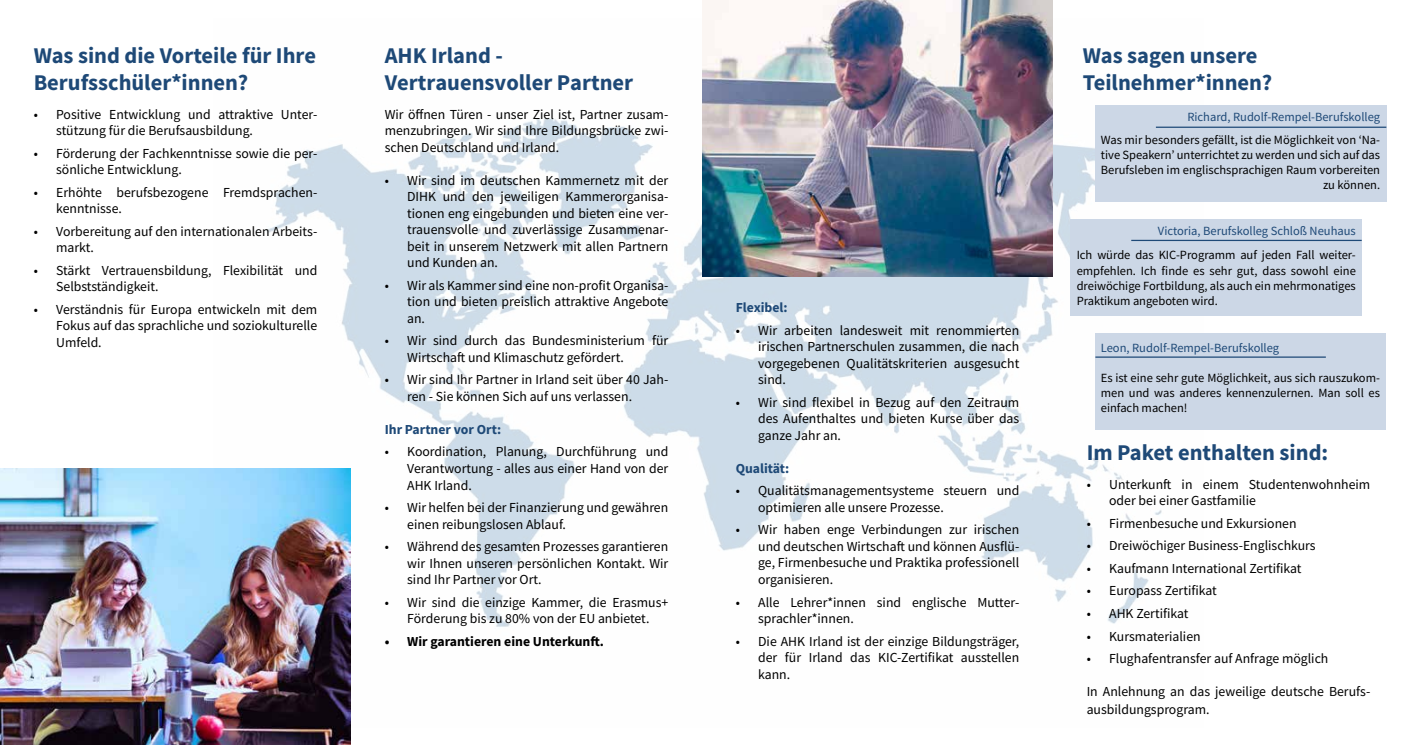
<style>
.page{position:relative;width:1404px;height:745px;background:#fff}
.page>*{position:absolute;margin:0;border:0;box-sizing:border-box;transform-origin:0 0}
.t1{font:700 22.5px/27px "Source Sans Pro";color:#1e4977}
.t2{font:13.75px/16.5px "Source Sans Pro";color:#000}
.t3{font:700 13.75px "Source Sans Pro";color:#1e4977}
.t4{font:700 13.75px "Source Sans Pro";color:#000}
.t5{font:12.5px/15px "Source Sans Pro";color:#000;text-align:justify}
.t6{font:12.5px "Source Sans Pro";color:#1e4977}
</style>
<div class="page">
<img style="left:267px;top:18px;width:936px;height:609px">
<img style="left:702px;top:0;width:350px;height:276px">
<div style="left:1095px;top:106px;width:291px;height:96px;background:#ccd7e6"></div>
<hr style="left:1155px;top:126px;width:231px;height:2px;background:#1e4977">
<div style="left:1070px;top:220px;width:291px;height:96px;background:#ccd7e6"></div>
<hr style="left:1131px;top:240px;width:230px;height:1px;background:#1e4977">
<div style="left:1095px;top:333px;width:290px;height:96px;background:#ccd7e6"></div>
<hr style="left:1095px;top:356px;width:230px;height:1px;background:#1e4977">
<img style="left:0;top:468px;width:351px;height:276px">
<h1 class="t1" style="left:34px;top:42px;width:284px">Was sind die Vorteile für Ihre<br>Berufsschüler*innen?</h1>
<p class="t2" style="left:56px;top:106px;width:262px;text-indent:-22px">• Positive Entwicklung und attraktive Unter&shy;stützung für die Berufsausbildung.</p>
<p class="t2" style="left:56px;top:145px;width:262px;text-indent:-22px">• Förderung der Fachkenntnisse sowie die per&shy;sönliche Entwicklung.</p>
<p class="t2" style="left:56px;top:184px;width:262px;text-indent:-22px">• Erhöhte berufsbezogene Fremdsprachen&shy;kenntnisse.</p>
<p class="t2" style="left:56px;top:223px;width:262px;text-indent:-22px">• Vorbereitung auf den internationalen Arbeits&shy;markt.</p>
<p class="t2" style="left:56px;top:262px;width:262px;text-indent:-22px">• Stärkt Vertrauensbildung, Flexibilität und<br>Selbstständigkeit.</p>
<p class="t2" style="left:56px;top:301px;width:262px;text-align:justify;text-indent:-22px">• Verständnis für Europa entwickeln mit dem Fokus auf das sprachliche und soziokulturelle Umfeld.</p>
<h1 class="t1" style="left:384px;top:42px;width:250px">AHK Irland -<br>Vertrauensvoller Partner</h1>
<p class="t2" style="left:384px;top:106px;width:285px;text-align:justify">Wir öffnen Türen - unser Ziel ist, Partner zusam&shy;menzubringen. Wir sind Ihre Bildungsbrücke zwi&shy;schen Deutschland und Irland.</p>
<p class="t2" style="left:407px;top:172px;width:262px;text-align:justify;text-indent:-22px">• Wir sind im deutschen Kammernetz mit der DIHK und den jeweiligen Kammerorganisa&shy;tionen eng eingebunden und bieten eine ver&shy;trauensvolle und zuverlässige Zusammenar&shy;beit in unserem Netzwerk mit allen Partnern und Kunden an.</p>
<p class="t2" style="left:407px;top:277px;width:262px;text-align:justify;text-indent:-22px">• Wir als Kammer sind eine non-profit Organisa&shy;tion und bieten preislich attraktive Angebote an.</p>
<p class="t2" style="left:407px;top:332px;width:262px;text-indent:-22px">• Wir sind durch das Bundesministerium für<br>Wirtschaft und Klimaschutz gefördert.</p>
<p class="t2" style="left:407px;top:371px;width:262px;text-indent:-22px">• Wir sind Ihr Partner in Irland seit über 40 Jah&shy;ren - Sie können Sich auf uns verlassen.</p>
<p class="t3" style="left:384px;top:420px;width:118px">Ihr Partner vor Ort:</p>
<p class="t2" style="left:407px;top:443px;width:262px;text-align:justify;text-indent:-22px">• Koordination, Planung, Durchführung und Verantwortung - alles aus einer Hand von der AHK Irland.</p>
<p class="t2" style="left:407px;top:499px;width:262px;text-indent:-22px">• Wir helfen bei der Finanzierung und gewähren einen reibungslosen Ablauf.</p>
<p class="t2" style="left:407px;top:538px;width:262px;text-align:justify;text-indent:-22px">• Während des gesamten Prozesses garantieren wir Ihnen unseren persönlichen Kontakt. Wir sind Ihr Partner vor Ort.</p>
<p class="t2" style="left:384px;top:593px;width:285px;text-align:center">• Wir sind die einzige Kammer, die Erasmus+<br>Förderung bis zu 80% von der EU anbietet.</p>
<p class="t4" style="left:384px;top:631px;width:221px">• Wir garantieren eine Unterkunft.</p>
<p class="t3" style="left:735px;top:298px;width:53px">Flexibel:</p>
<p class="t2" style="left:758px;top:321px;width:262px;text-align:justify;text-indent:-22px">• Wir arbeiten landesweit mit renommierten irischen Partnerschulen zusammen, die nach vorgegebenen Qualitätskriterien ausgesucht sind.</p>
<p class="t2" style="left:758px;top:393px;width:262px;text-align:justify;text-indent:-22px">• Wir sind flexibel in Bezug auf den Zeitraum des Aufenthaltes und bieten Kurse über das ganze Jahr an.</p>
<p class="t3" style="left:735px;top:458px;width:55px">Qualität:</p>
<p class="t2" style="left:758px;top:482px;width:262px;text-indent:-22px">• Qualitätsmanagementsysteme steuern und optimieren alle unsere Prozesse.</p>
<p class="t2" style="left:758px;top:521px;width:262px;text-align:justify;text-indent:-22px">• Wir haben enge Verbindungen zur irischen und deutschen Wirtschaft und können Ausflü&shy;ge, Firmenbesuche und Praktika professionell organisieren.</p>
<p class="t2" style="left:758px;top:593px;width:262px;text-indent:-22px">• Alle Lehrer*innen sind englische Mutter&shy;sprachler*innen.</p>
<p class="t2" style="left:758px;top:632px;width:262px;text-align:justify;text-indent:-22px">• Die AHK Irland ist der einzige Bildungsträger, der für Irland das KIC-Zertifikat ausstellen kann.</p>
<h1 class="t1" style="left:1082px;top:42px;width:191px">Was sagen unsere<br>Teilnehmer*innen?</h1>
<p class="t6" style="left:1187px;top:109px;width:194px">Richard, Rudolf-Rempel-Berufskolleg</p>
<p class="t5" style="left:1100px;top:132px;width:281px;text-align:right">Was mir besonders gefällt, ist die Möglichkeit von ‘Na&shy;tive Speakern’ unterrichtet zu werden und sich auf das Berufsleben im englischsprachigen Raum vorbereiten zu können.</p>
<p class="t6" style="left:1157px;top:223px;width:199px">Victoria, Berufskolleg Schloß Neuhaus</p>
<p class="t5" style="left:1076px;top:247px;width:281px">Ich würde das KIC-Programm auf jeden Fall weiter&shy;empfehlen. Ich finde es sehr gut, dass sowohl eine dreiwöchige Fortbildung, als auch ein mehrmonatiges Praktikum angeboten wird.</p>
<p class="t6" style="left:1100px;top:340px;width:180px">Leon, Rudolf-Rempel-Berufskolleg</p>
<p class="t5" style="left:1100px;top:370px;width:281px">Es ist eine sehr gute Möglichkeit, aus sich rauszukom&shy;men und was anderes kennenzulernen. Man soll es einfach machen!</p>
<h1 class="t1" style="left:1086px;top:438px;width:243px">Im Paket enthalten sind:</h1>
<p class="t2" style="left:1109px;top:475px;width:262px;text-indent:-22px">• Unterkunft in einem Studentenwohnheim oder bei einer Gastfamilie</p>
<p class="t2" style="left:1086px;top:514px;width:211px">• Firmenbesuche und Exkursionen</p>
<p class="t2" style="left:1086px;top:537px;width:230px">• Dreiwöchiger Business-Englischkurs</p>
<p class="t2" style="left:1086px;top:559px;width:216px">• Kaufmann International Zertifikat</p>
<p class="t2" style="left:1086px;top:582px;width:132px">• Europass Zertifikat</p>
<p class="t2" style="left:1086px;top:604px;width:103px">• AHK Zertifikat</p>
<p class="t2" style="left:1086px;top:627px;width:115px">• Kursmaterialien</p>
<p class="t2" style="left:1086px;top:649px;width:243px">• Flughafentransfer auf Anfrage möglich</p>
<p class="t2" style="left:1086px;top:682px;width:285px;line-height:18px">In Anlehnung an das jeweilige deutsche Berufs&shy;ausbildungsprogram.</p>
</div>
